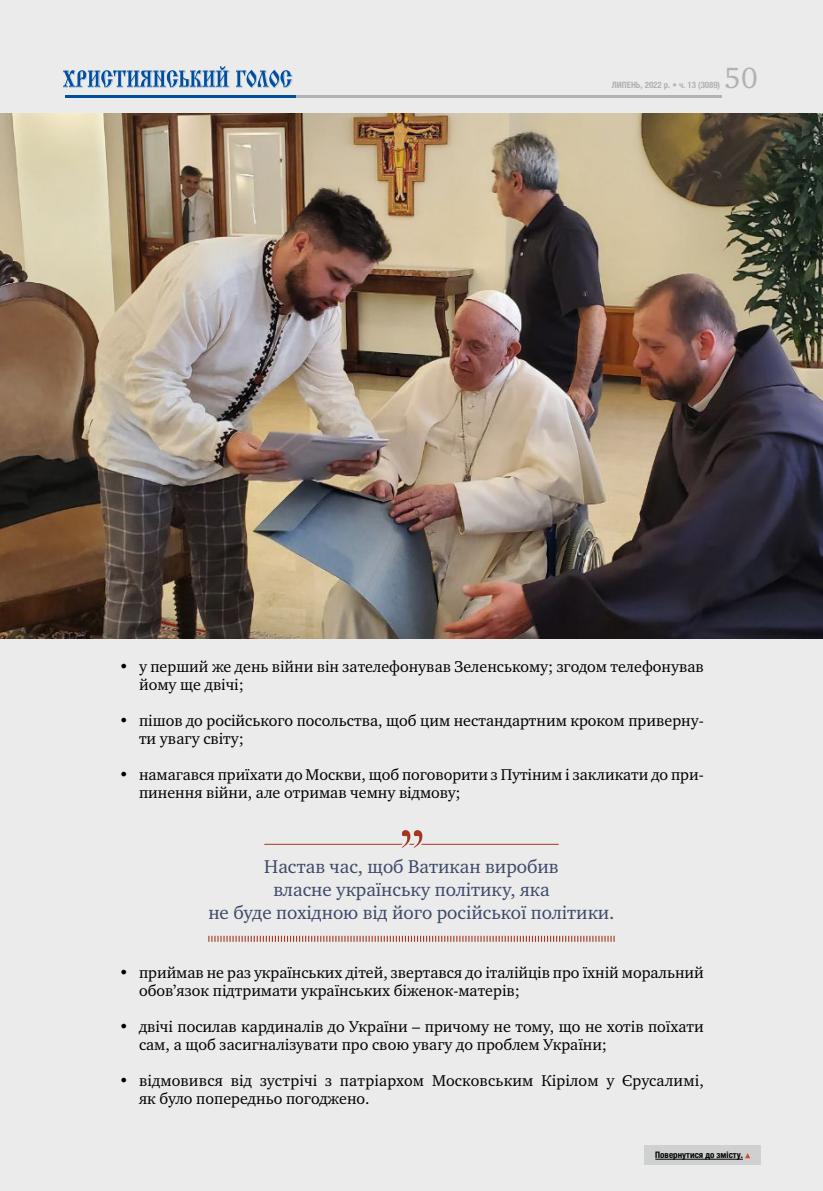
<style>
.page{position:relative;width:823px;height:1191px;background:#fff}
.page>*{position:absolute;margin:0;border:0;box-sizing:border-box;transform-origin:0 0}
.t1{font:30px "Charter C";color:#b1b2b3}
.t2{font:19px/22.8px "Charter C";color:#3c4969;text-align:center}
.t3{font:16px/18px "Charter C";color:#000}
.t4{font:700 condensed 9px "Helvetica Neue LTCYR";color:#000}
.t5{font:700 condensed 8.8px "Helvetica Neue LTCYR";color:#b1b2b3}
</style>
<div class="page">
<div style="left:0;top:0;width:822px;height:1191px;background:#ebebeb"></div>
<hr style="left:65px;top:95px;width:231px;height:3px;background:#004e9e">
<hr style="left:296px;top:95px;width:425px;height:3px;background:#b1b2b3">
<svg style="left:63px;top:66px;width:166px;height:22px"></svg>
<svg style="left:236px;top:70px;width:56px;height:18px"></svg>
<div style="left:644px;top:1145px;width:116px;height:20px;background:#cfd0d0"></div>
<hr style="left:655px;top:1159px;width:87px;height:1px;background:#000">
<svg style="left:745px;top:1153px;width:4px;height:5px"></svg>
<img style="left:0;top:113px;width:822px;height:525px">
<hr style="left:264px;top:843px;width:294px;height:1px;background:#a5361f">
<svg style="left:208px;top:935px;width:406px;height:6px"></svg>
<svg style="left:397px;top:830px;width:28px;height:18px"></svg>
<h1 class="t1" style="left:723px;top:61px;width:35px">50</h1>
<p class="t5" style="left:611px;top:80px;width:110px">ЛИПЕНЬ, 2022 р. • ч. 13 (3089)</p>
<p class="t3" style="left:139px;top:657px;width:566px;text-indent:-20px">• у перший же день війни він зателефонував Зеленському; згодом телефонував йому ще двічі;</p>
<p class="t3" style="left:139px;top:711px;width:566px;text-indent:-20px">• пішов до російського посольства, щоб цим нестандартним кроком приверну&shy;ти увагу світу;</p>
<p class="t3" style="left:139px;top:765px;width:566px;text-indent:-20px">• намагався приїхати до Москви, щоб поговорити з Путіним і закликати до при&shy;пинення війни, але отримав чемну відмову;</p>
<p class="t2" style="left:208px;top:855px;width:407px">Настав час, щоб Ватикан виробив<br>власне українську політику, яка<br>не буде похідною від його російської політики.</p>
<p class="t3" style="left:139px;top:963px;width:566px;text-indent:-20px">• приймав не раз українських дітей, звертався до італійців про їхній моральний обов’язок підтримати українських біженок-матерів;</p>
<p class="t3" style="left:139px;top:1017px;width:566px;text-indent:-20px">• двічі посилав кардиналів до України – причому не тому, що не хотів поїхати сам, а щоб засигналізувати про свою увагу до проблем України;</p>
<p class="t3" style="left:139px;top:1071px;width:566px;text-indent:-20px">• відмовився від зустрічі з патріархом Московським Кірілом у Єрусалимі, як було попередньо погоджено.</p>
<p class="t4" style="left:655px;top:1150px;width:89px">Повернутися до змісту.</p>
</div>
